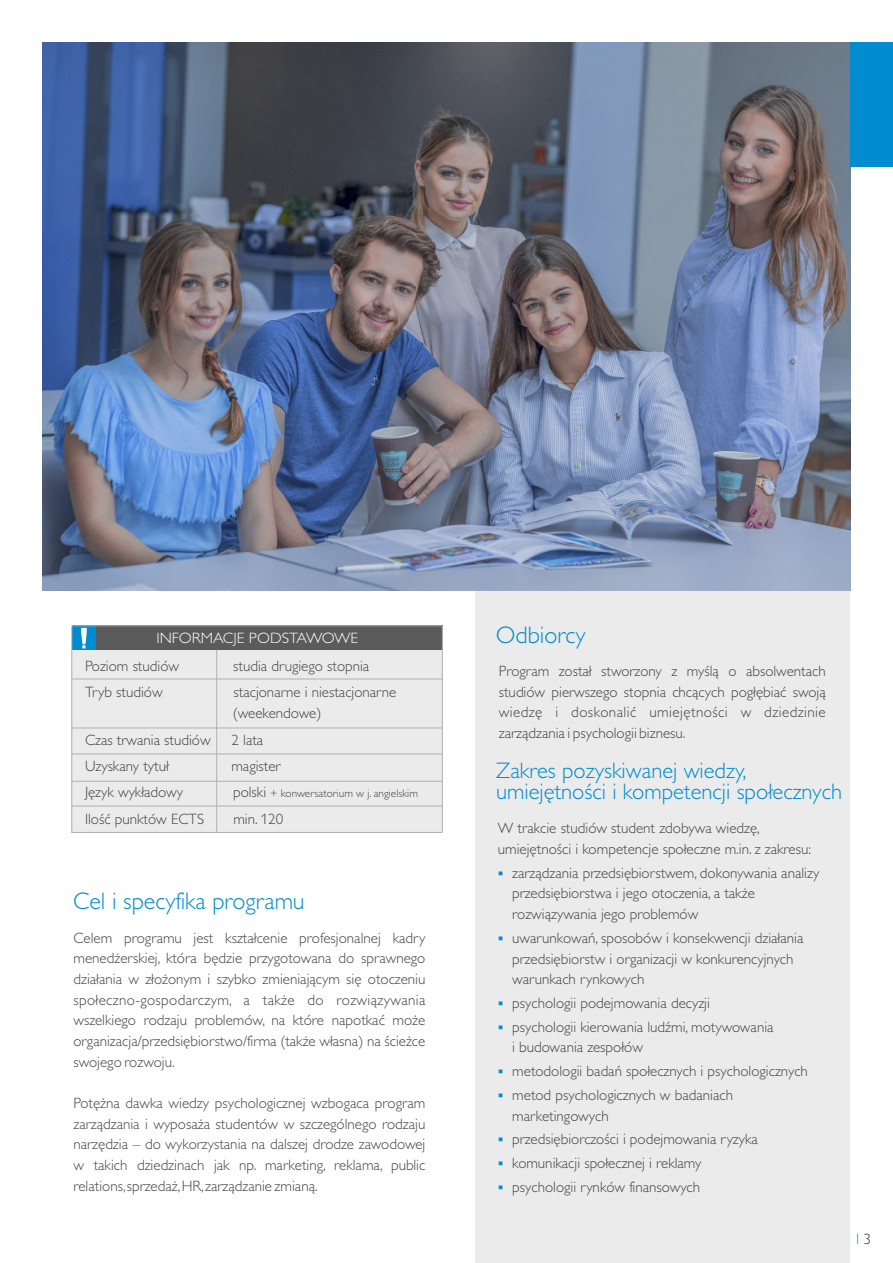
<style>
.page{position:relative;width:893px;height:1263px;background:#fff}
.page>*{position:absolute;margin:0;border:0;box-sizing:border-box;transform-origin:0 0}
.t1{font:300 24px "Gill Sans Alt One";color:#008ccf}
.t2{font:300 22.5px/21.8px "Gill Sans Alt One";color:#008ccf}
.t3{font:300 15px/20.7px "Gill Sans Alt One";color:#444}
.t4{font:300 15px "Gill Sans Alt One";color:#fefefe;scale:1.05 1}
.t5{font:300 15px "Gill Sans Alt One";color:#009ee0}
.t6{font:300 11.25px "Gill Sans Alt One";color:#444}
.s1{font-size:15px}
.s2{color:#008ccf}
.s3{color:#2e2e2d}
</style>
<div class="page">
<div style="left:475px;top:549px;width:374px;height:714px;background:#ebebeb"></div>
<img style="left:43px;top:42px;width:807px;height:548px">
<div style="left:72px;top:650px;width:371px;height:183px;background:#ebebeb"></div>
<div style="left:72px;top:625px;width:370px;height:25px;background:#5c5b5b"></div>
<div style="left:72px;top:625px;width:24px;height:25px;background:#008ccf"></div>
<svg style="left:81px;top:628px;width:6px;height:20px"></svg>
<hr style="left:216px;top:650px;width:1px;height:182px;background:#b1b1b2">
<hr style="left:71px;top:626px;width:1px;height:206px;background:#b1b1b2">
<hr style="left:442px;top:625px;width:1px;height:207px;background:#b1b1b2">
<hr style="left:72px;top:781px;width:370px;height:1px;background:#b1b1b2">
<hr style="left:72px;top:753px;width:370px;height:1px;background:#b1b1b2">
<hr style="left:72px;top:727px;width:370px;height:1px;background:#b1b1b2">
<hr style="left:72px;top:678px;width:370px;height:1px;background:#b1b1b2">
<hr style="left:71px;top:832px;width:371px;height:1px;background:#b1b1b2">
<hr style="left:71px;top:625px;width:371px;height:1px;background:#b1b1b2">
<hr style="left:72px;top:805px;width:370px;height:1px;background:#b1b1b2">
<div style="left:850px;top:42px;width:43px;height:125px;background:#008ccf"></div>
<p class="t4" style="left:156px;top:633px;width:194px">INFORMACJE PODSTAWOWE</p>
<p class="t3" style="left:85px;top:657px;width:96px">Poziom studiów</p>
<p class="t3" style="left:233px;top:657px;width:138px">studia drugiego stopnia</p>
<p class="t3" style="left:85px;top:683px;width:79px">Tryb studiów</p>
<p class="t3" style="left:233px;top:683px;width:165px">stacjonarne i niestacjonarne (weekendowe)</p>
<p class="t3" style="left:85px;top:731px;width:127px">Czas trwania studiów</p>
<p class="t3" style="left:232px;top:731px;width:33px">2 lata</p>
<p class="t3" style="left:85px;top:757px;width:85px">Uzyskany tytuł</p>
<p class="t3" style="left:231px;top:757px;width:51px">magister</p>
<p class="t3" style="left:85px;top:784px;width:99px">Język wykładowy</p>
<p class="t6" style="left:233px;top:790px;width:186px"><span class="s1">polski</span> + konwersatorium w j. angielskim</p>
<p class="t3" style="left:85px;top:810px;width:121px">Ilość punktów ECTS</p>
<p class="t3" style="left:233px;top:810px;width:51px">min. 120</p>
<h1 class="t1" style="left:73px;top:892px;width:233px">Cel i specyfika programu</h1>
<p class="t3" style="left:73px;top:929px;width:353px;text-align:justify">Celem programu jest kształcenie profesjonalnej kadry menedżerskiej, która będzie przygotowana do sprawnego działania w złożonym i szybko zmieniającym się otoczeniu społeczno-gospodarczym, a także do rozwiązywania wszelkiego rodzaju problemów, na które napotkać może organizacja/przedsiębiorstwo/firma (także własna) na ścieżce swojego rozwoju.</p>
<p class="t3" style="left:73px;top:1094px;width:353px;text-align:justify">Potężna dawka wiedzy psychologicznej wzbogaca program zarządzania i wyposaża studentów w szczególnego rodzaju narzędzia – do wykorzystania na dalszej drodze zawodowej w takich dziedzinach jak np. marketing, reklama, public relations,sprzedaż,HR,zarządzanie zmianą.</p>
<h1 class="t1" style="left:496px;top:626px;width:91px">Odbiorcy</h1>
<p class="t3" style="left:499px;top:662px;width:328px;text-align:justify">Program został stworzony z myślą o absolwentach studiów pierwszego stopnia chcących pogłębiać swoją wiedzę i doskonalić umiejętności w dziedzinie zarządzania i psychologii biznesu.</p>
<h2 class="t2" style="left:496px;top:761px;width:347px">Zakres pozyskiwanej wiedzy, umiejętności i kompetencji społecznych</h2>
<p class="t3" style="left:498px;top:820px;width:315px">W trakcie studiów student zdobywa wiedzę, umiejętności i kompetencje społeczne m.in. z zakresu:</p>
<p class="t3" style="left:512px;top:864px;width:309px;text-indent:-14px"><span class="s2">▪</span> zarządzania przedsiębiorstwem, dokonywania analizy przedsiębiorstwa i jego otoczenia, a także rozwiązywania jego problemów</p>
<p class="t3" style="left:512px;top:929px;width:293px;text-indent:-14px"><span class="s2">▪</span> uwarunkowań, sposobów i konsekwencji działania przedsiębiorstw i organizacji w konkurencyjnych warunkach rynkowych</p>
<p class="t3" style="left:498px;top:994px;width:214px"><span class="s2">▪</span> psychologii podejmowania decyzji</p>
<p class="t3" style="left:512px;top:1018px;width:263px;text-indent:-14px"><span class="s2">▪</span> psychologii kierowania ludźmi, motywowania i budowania zespołów</p>
<p class="t3" style="left:498px;top:1062px;width:312px"><span class="s2">▪</span> metodologii badań społecznych i psychologicznych</p>
<p class="t3" style="left:512px;top:1086px;width:222px;text-indent:-14px"><span class="s2">▪</span> metod psychologicznych w badaniach marketingowych</p>
<p class="t3" style="left:498px;top:1130px;width:262px"><span class="s2">▪</span> przedsiębiorczości i podejmowania ryzyka</p>
<p class="t3" style="left:498px;top:1154px;width:205px"><span class="s2">▪</span> komunikacji społecznej i reklamy</p>
<p class="t3" style="left:498px;top:1178px;width:204px"><span class="s2">▪</span> psychologii rynków finansowych</p>
<p class="t5" style="left:856px;top:1233px;width:16px">I <span class="s3">3</span></p>
</div>
